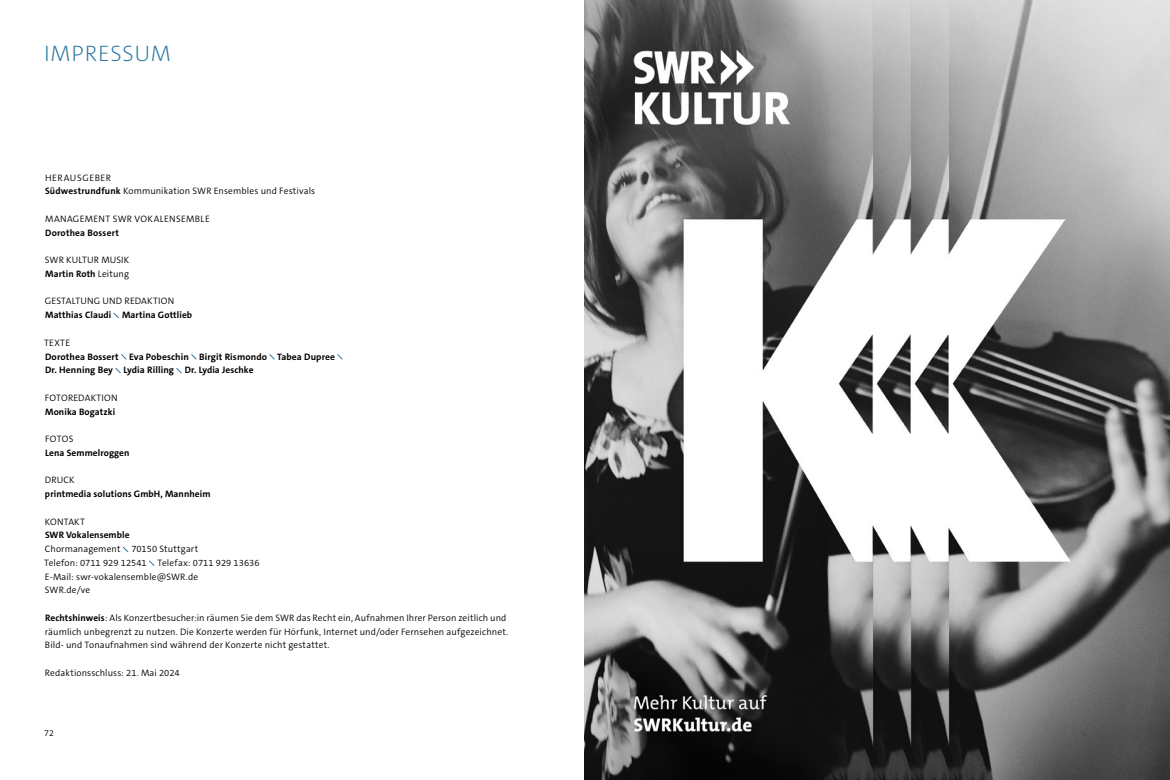
<style>
.page{position:relative;width:1170px;height:780px;background:#fff}
.page>*{position:absolute;margin:0;border:0;box-sizing:border-box;transform-origin:0 0}
.t1{font:200 22.5px "The Sans C5";letter-spacing:.035em;color:#2775a2}
.t2{font:300 9.38px/13.8px "The Sans C5";letter-spacing:.015em;color:#000}
.t3{font:700 9.38px/13.8px "The Sans C5";letter-spacing:.01em;color:#000}
.t4{font:300 9.38px "The Sans C5";letter-spacing:.04em;color:#000}
.t5{font:300 8.75px "The Sans C5";color:#000}
.s1{font-weight:700}
</style>
<div class="page">
<svg style="left:113px;top:312px;width:6px;height:7px"></svg>
<svg style="left:121px;top:354px;width:6px;height:6px"></svg>
<svg style="left:191px;top:354px;width:6px;height:6px"></svg>
<svg style="left:269px;top:354px;width:6px;height:6px"></svg>
<svg style="left:337px;top:354px;width:6px;height:6px"></svg>
<svg style="left:122px;top:546px;width:7px;height:6px"></svg>
<img style="left:585px;top:0;width:584px;height:780px">
<h1 class="t1" style="left:44px;top:39px;width:128px">IMPRESSUM</h1>
<p class="t2" style="left:45px;top:171px;width:272px">HERAUSGEBER<br><span class="s1">Südwestrundfunk</span> Kommunikation SWR Ensembles und Festivals</p>
<p class="t4" style="left:45px;top:213px;width:166px">MANAGEMENT SWR VOKALENSEMBLE</p>
<p class="t3" style="left:45px;top:226px;width:75px">Dorothea Bossert</p>
<p class="t2" style="left:45px;top:253px;width:86px">SWR KULTUR MUSIK<br><span class="s1">Martin Roth</span> Leitung</p>
<p class="t2" style="left:45px;top:294px;width:131px">GESTALTUNG UND REDAKTION</p>
<p class="t3" style="left:45px;top:308px;width:148px">Matthias Claudi Martina Gottlieb</p>
<p class="t2" style="left:44px;top:336px;width:27px">TEXTE</p>
<p class="t3" style="left:45px;top:349px;width:291px">Dorothea Bossert Eva Pobeschin Birgit Rismondo Tabea Dupree<br>Dr. Henning Bey Lydia Rilling Dr. Lydia Jeschke</p>
<p class="t2" style="left:45px;top:391px;width:74px">FOTOREDAKTION</p>
<p class="t3" style="left:45px;top:404px;width:72px">Monika Bogatzki</p>
<p class="t2" style="left:45px;top:432px;width:30px">FOTOS</p>
<p class="t3" style="left:45px;top:446px;width:86px">Lena Semmelroggen</p>
<p class="t2" style="left:45px;top:473px;width:31px">DRUCK</p>
<p class="t3" style="left:45px;top:487px;width:167px">printmedia solutions GmbH, Mannheim</p>
<p class="t2" style="left:45px;top:514px;width:42px">KONTAKT</p>
<p class="t3" style="left:45px;top:528px;width:86px">SWR Vokalensemble</p>
<p class="t2" style="left:44px;top:542px;width:217px">Chormanagement 70150 Stuttgart<br>Telefon: 0711 929 12541 Telefax: 0711 929 13636<br>E-Mail: swr-vokalensemble@SWR.de<br>SWR.de/ve</p>
<p class="t2" style="left:45px;top:611px;width:465px"><span class="s1">Rechtshinweis</span>: Als Konzertbesucher:in räumen Sie dem SWR das Recht ein, Aufnahmen Ihrer Person zeitlich und räumlich unbegrenzt zu nutzen. Die Konzerte werden für Hörfunk, Internet und/oder Fernsehen aufgezeichnet.<br>Bild- und Tonaufnahmen sind während der Konzerte nicht gestattet.</p>
<p class="t2" style="left:45px;top:666px;width:136px">Redaktionsschluss: 21. Mai 2024</p>
<p class="t5" style="left:44px;top:727px;width:11px">72</p>
</div>
